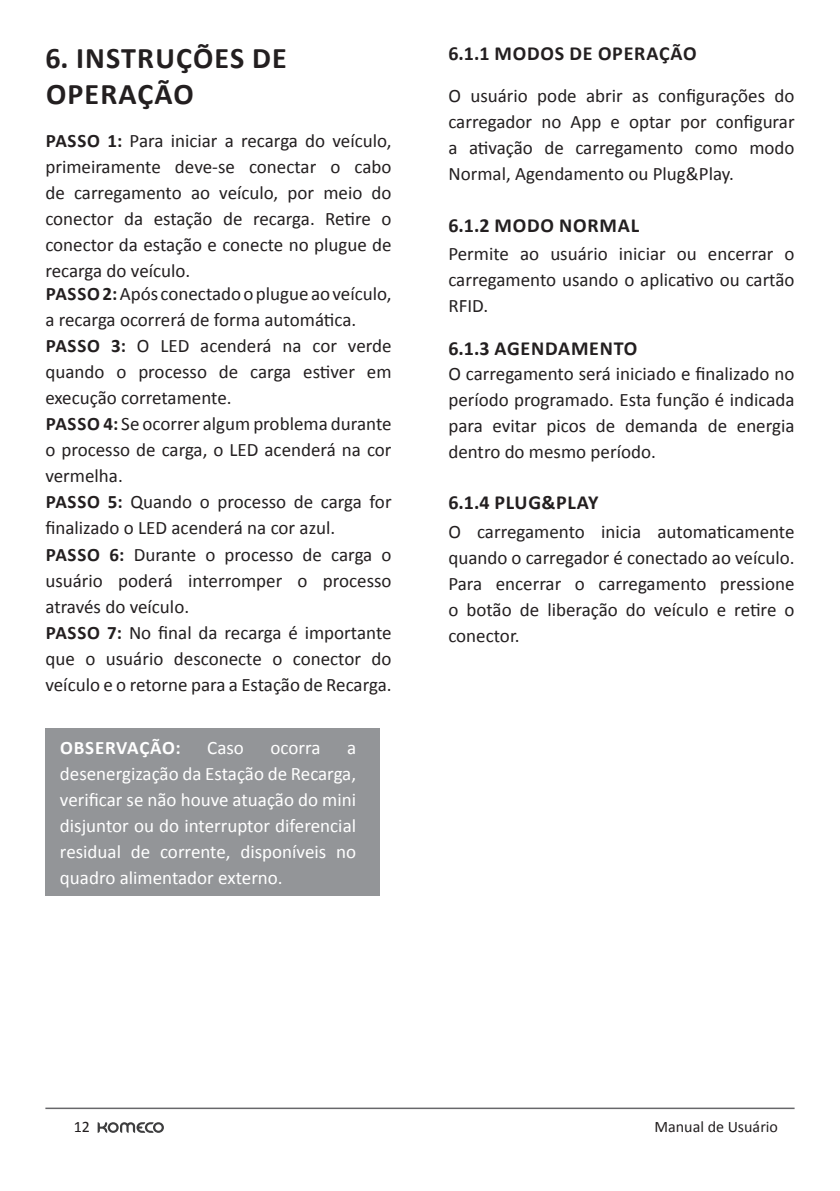
<style>
.page{position:relative;width:840px;height:1191px;background:#fff}
.page>*{position:absolute;margin:0;border:0;box-sizing:border-box;transform-origin:0 0}
.t1{font:700 30px/36px "Calibri";letter-spacing:.04em;color:#231f20}
.t2{font:700 20px "Calibri";letter-spacing:.04em;color:#231f20}
.t3{font:19px/26px "Calibri";color:#231f20;text-align:justify}
.t4{font:19px/26px "Calibri";color:#fff;text-align:justify}
.t5{font:700 19px "Calibri";letter-spacing:.04em;color:#fff}
.t6{font:16px "Calibri";color:#231f20}
.s1{font-weight:700}
</style>
<div class="page">
<hr style="left:45px;top:1107px;width:749px;height:2px;background:#67676a">
<svg style="left:98px;top:1122px;width:66px;height:10px"></svg>
<div style="left:45px;top:728px;width:335px;height:168px;background:#939598"></div>
<h1 class="t1" style="left:45px;top:39px;width:243px">6. INSTRUÇÕES DE<br>OPERAÇÃO</h1>
<p class="t3" style="left:45px;top:127px;width:347px"><span class="s1">PASSO 1:</span> Para iniciar a recarga do veículo, primeiramente deve-se conectar o cabo de carregamento ao veículo, por meio do conector da estação de recarga. Retire o conector da estação e conecte no plugue de recarga do veículo.</p>
<p class="t3" style="left:45px;top:280px;width:347px;text-align:left"><span class="s1">PASSO 2:</span>Após conectado o plugue ao veículo, a recarga ocorrerá de forma automática.<br><span class="s1">PASSO 3:</span> O LED acenderá na cor verde quando o processo de carga estiver em execução corretamente.<br><span class="s1">PASSO 4:</span> Se ocorrer algum problema durante o processo de carga, o LED acenderá na cor vermelha.<br><span class="s1">PASSO 5:</span> Quando o processo de carga for finalizado o LED acenderá na cor azul.<br><span class="s1">PASSO 6:</span> Durante o processo de carga o usuário poderá interromper o processo através do veículo.<br><span class="s1">PASSO 7:</span> No final da recarga é importante que o usuário desconecte o conector do veículo e o retorne para a Estação de Recarga.</p>
<p class="t5" style="left:60px;top:733px;width:122px">OBSERVAÇÃO:</p>
<p class="t4" style="left:207px;top:733px;width:38px">Caso</p>
<p class="t4" style="left:270px;top:733px;width:51px">ocorra</p>
<p class="t4" style="left:60px;top:733px;width:297px;text-indent:287px">a desenergização da Estação de Recarga, verificar se não houve atuação do mini disjuntor ou do interruptor diferencial residual de corrente, disponíveis no quadro alimentador externo.</p>
<p class="t2" style="left:448px;top:40px;width:249px">6.1.1 MODOS DE OPERAÇÃO</p>
<p class="t3" style="left:448px;top:82px;width:347px">O usuário pode abrir as configurações do carregador no App e optar por configurar a ativação de carregamento como modo Normal, Agendamento ou Plug&amp;Play.</p>
<p class="t2" style="left:448px;top:211px;width:192px">6.1.2 MODO NORMAL</p>
<p class="t3" style="left:448px;top:240px;width:347px">Permite ao usuário iniciar ou encerrar o carregamento usando o aplicativo ou cartão RFID.</p>
<p class="t2" style="left:448px;top:334px;width:190px">6.1.3 AGENDAMENTO</p>
<p class="t3" style="left:448px;top:360px;width:347px">O carregamento será iniciado e finalizado no período programado. Esta função é indicada para evitar picos de demanda de energia dentro do mesmo período.</p>
<p class="t2" style="left:448px;top:489px;width:151px">6.1.4 PLUG&amp;PLAY</p>
<p class="t3" style="left:448px;top:518px;width:347px">O carregamento inicia automaticamente quando o carregador é conectado ao veículo.<br>Para encerrar o carregamento pressione o botão de liberação do veículo e retire o conector.</p>
<p class="t6" style="left:74px;top:1115px;width:18px">12</p>
<p class="t6" style="left:654px;top:1115px;width:125px">Manual de Usuário</p>
</div>
